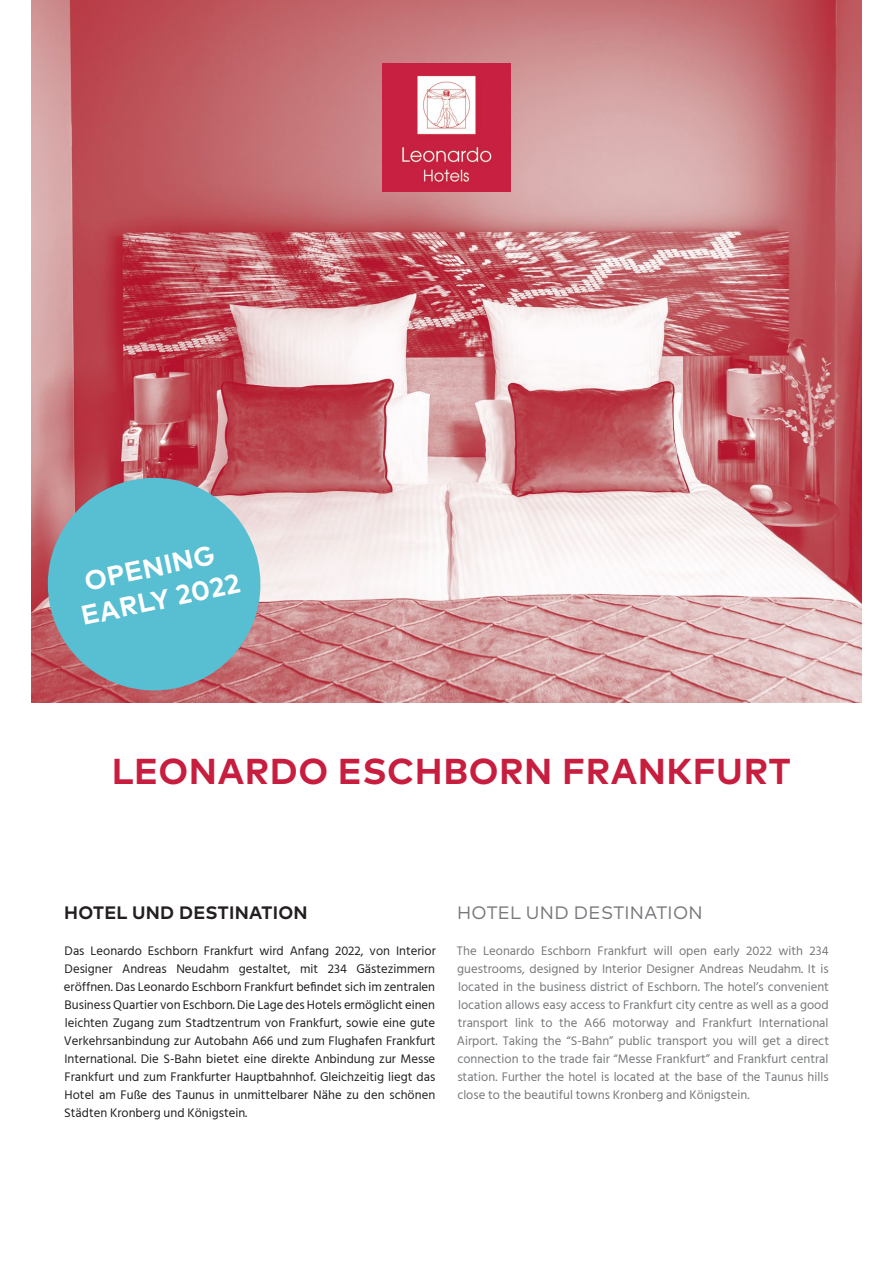
<style>
.page{position:relative;width:893px;height:1263px;background:#fff}
.page>*{position:absolute;margin:0;border:0;box-sizing:border-box;transform-origin:0 0}
.Headline_Hotelnname{font:700 36px "Mark Pro";letter-spacing:.015em;color:#c71e3f}
.Headline_Button__A{font:700 27px "Mark Pro";color:#fff}
.Headline_1__A____Mar{font:700 18px "Mark Pro";letter-spacing:.015em;color:#231f20}
.Headline_2__B____Mar{font:18px "Mark Pro";letter-spacing:.015em;color:#76787b}
.Copy__A____Hind_Sili{font:12.75px/18px "Hind Siliguri";color:#231f20;text-align:justify}
.Copy__B____Hind_Sili{font:12.75px/18px "Hind Siliguri";color:#76787b;text-align:justify}
</style>
<div class="page">
<img style="left:32px;top:0;width:829px;height:703px">
<svg style="left:38px;top:468px;width:232px;height:232px;background:#7da3b2"></svg>
<img style="left:383px;top:64px;width:127px;height:127px">
<p class="Headline_Button__A" style="left:81px;top:562px;width:134px;rotate:-12deg">OPENING</p>
<p class="Headline_Button__A" style="left:77px;top:596px;width:163px;rotate:-12deg">EARLY 2022</p>
<p class="Headline_Hotelnname" style="left:112px;top:744px;width:680px">LEONARDO ESCHBORN FRANKFURT</p>
<p class="Headline_1__A____Mar" style="left:64px;top:899px;width:245px">HOTEL UND DESTINATION</p>
<p class="Copy__A____Hind_Sili" style="left:64px;top:942px;width:373px">Das Leonardo Eschborn Frankfurt wird Anfang 2022, von Interior Designer Andreas Neudahm gestaltet, mit 234 Gästezimmern eröffnen. Das Leonardo Eschborn Frankfurt befindet sich im zentralen Business Quartier von Eschborn. Die Lage des Hotels ermöglicht einen leichten Zugang zum Stadtzentrum von Frankfurt, sowie eine gute Verkehrsanbindung zur Autobahn A66 und zum Flughafen Frankfurt International. Die S-Bahn bietet eine direkte Anbindung zur Messe Frankfurt und zum Frankfurter Hauptbahnhof. Gleichzeitig liegt das Hotel am Fuße des Taunus in unmittelbarer Nähe zu den schönen Städten Kronberg und Königstein.</p>
<p class="Headline_2__B____Mar" style="left:457px;top:899px;width:247px">HOTEL UND DESTINATION</p>
<p class="Copy__B____Hind_Sili" style="left:457px;top:942px;width:374px">The Leonardo Eschborn Frankfurt will open early 2022 with 234 guestrooms, designed by Interior Designer Andreas Neudahm. It is located in the business district of Eschborn. The hotel’s convenient location allows easy access to Frankfurt city centre as well as a good transport link to the A66 motorway and Frankfurt International Airport. Taking the “S-Bahn” public transport you will get a direct connection to the trade fair “Messe Frankfurt” and Frankfurt central station. Further the hotel is located at the base of the Taunus hills close to the beautiful towns Kronberg and Königstein.</p>
</div>
